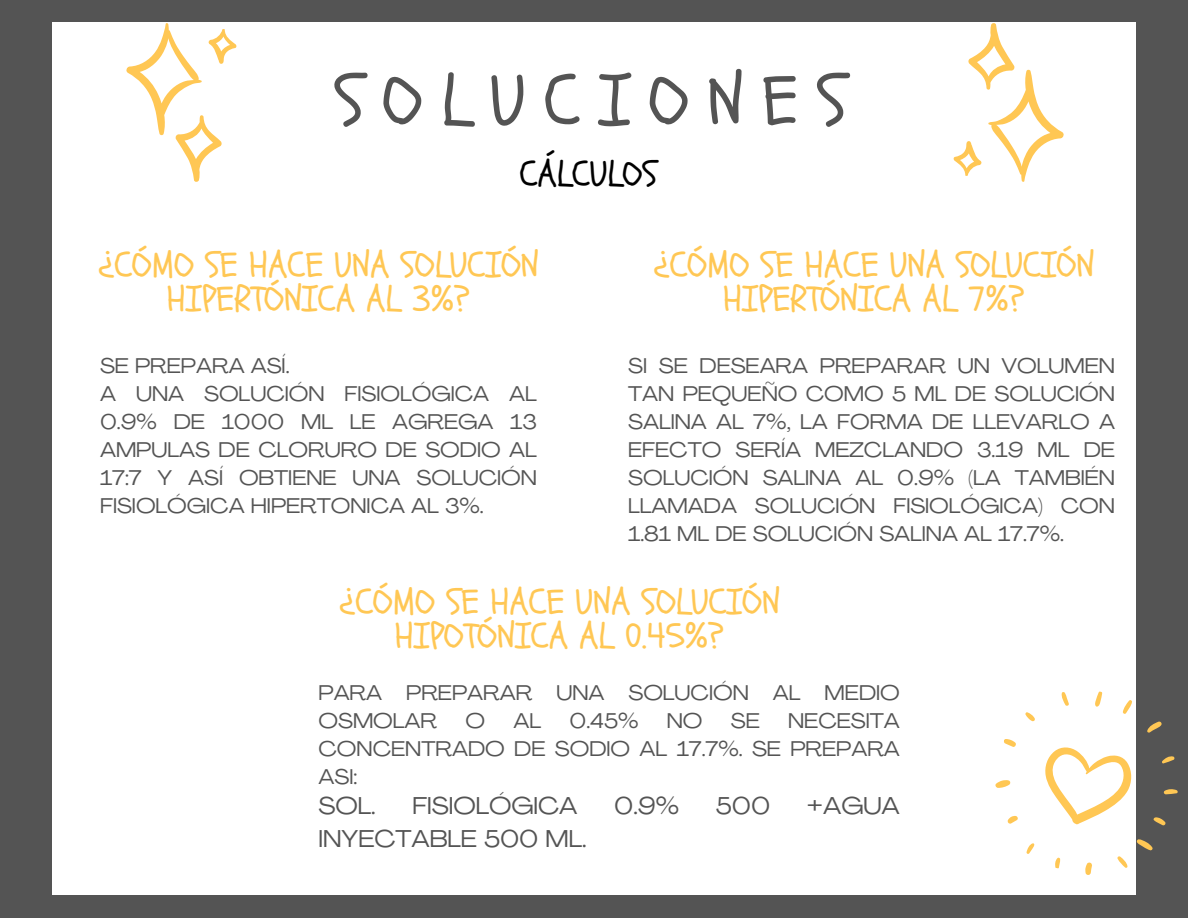
<style>
.page{position:relative;width:1188px;height:918px;background:#545454}
.page>*{position:absolute;margin:0;border:0;box-sizing:border-box;transform-origin:0 0}
.t1{font:72px "Schoolbell";letter-spacing:.26em;color:#545454}
.t2{font:36px/33.6px "Schoolbell";color:#ffc754;text-align:center}
.t3{font:36px "Schoolbell";color:#000}
.t4{font:expanded 24px "Agrandir";color:#545454}
.t5{font:expanded 21px/27.9px "Agrandir";color:#545454;text-align:justify}
</style>
<div class="page">
<div style="left:52px;top:23px;width:1083px;height:872px;background:#fff"></div>
<svg style="left:995px;top:690px;width:183px;height:186px"></svg>
<svg style="left:127px;top:23px;width:109px;height:159px"></svg>
<svg style="left:954px;top:22px;width:109px;height:160px"></svg>
<p class="t1" style="left:335px;top:53px;width:514px">SOLUCIONES</p>
<h2 class="t3" style="left:520px;top:150px;width:139px">CÁLCULOS</h2>
<h1 class="t2" style="left:98px;top:249px;width:442px">¿CÓMO SE HACE UNA SOLUCIÓN<br>HIPERTÓNICA AL 3%?</h1>
<h2 class="t5" style="left:100px;top:354px;width:191px">SE PREPARA ASÍ.</h2>
<p class="t5" style="left:100px;top:382px;width:438px">A UNA SOLUCIÓN FISIOLÓGICA AL 0.9% DE 1000 ML LE AGREGA 13<br>AMPULAS DE CLORURO DE SODIO AL 17:7 Y ASÍ OBTIENE UNA SOLUCIÓN FISIOLÓGICA HIPERTONICA AL 3%.</p>
<p class="t2" style="left:654px;top:249px;width:442px">¿CÓMO SE HACE UNA SOLUCIÓN<br>HIPERTÓNICA AL 7%?</p>
<p class="t5" style="left:628px;top:354px;width:488px">SI SE DESEARA PREPARAR UN VOLUMEN TAN PEQUEÑO COMO 5 ML DE SOLUCIÓN SALINA AL 7%, LA FORMA DE LLEVARLO A EFECTO SERÍA MEZCLANDO 3.19 ML DE SOLUCIÓN SALINA AL 0.9% (LA TAMBIÉN LLAMADA SOLUCIÓN FISIOLÓGICA) CON 1.81 ML DE SOLUCIÓN SALINA AL 17.7%.</p>
<h2 class="t2" style="left:339px;top:586px;width:442px">¿CÓMO SE HACE UNA SOLUCIÓN<br>HIPOTÓNICA AL 0.45%?</h2>
<p class="t5" style="left:319px;top:681px;width:583px">PARA PREPARAR UNA SOLUCIÓN AL MEDIO<br>OSMOLAR</p>
<p class="t5" style="left:466px;top:709px;width:21px">O</p>
<p class="t5" style="left:514px;top:709px;width:29px">AL</p>
<p class="t5" style="left:570px;top:709px;width:70px">0.45%</p>
<p class="t5" style="left:667px;top:709px;width:37px">NO</p>
<p class="t5" style="left:731px;top:709px;width:30px">SE</p>
<p class="t5" style="left:319px;top:709px;width:583px;text-indent:470px">NECESITA CONCENTRADO DE SODIO AL 17.7%. SE PREPARA ASI:</p>
<h2 class="t4" style="left:319px;top:796px;width:59px">SOL.</h2>
<h2 class="t4" style="left:412px;top:796px;width:167px">FISIOLÓGICA</h2>
<h2 class="t4" style="left:614px;top:796px;width:66px">0.9%</h2>
<h2 class="t4" style="left:716px;top:796px;width:56px">500</h2>
<h2 class="t4" style="left:807px;top:796px;width:94px">+AGUA</h2>
<h2 class="t4" style="left:319px;top:829px;width:270px">INYECTABLE 500 ML.</h2>
</div>
